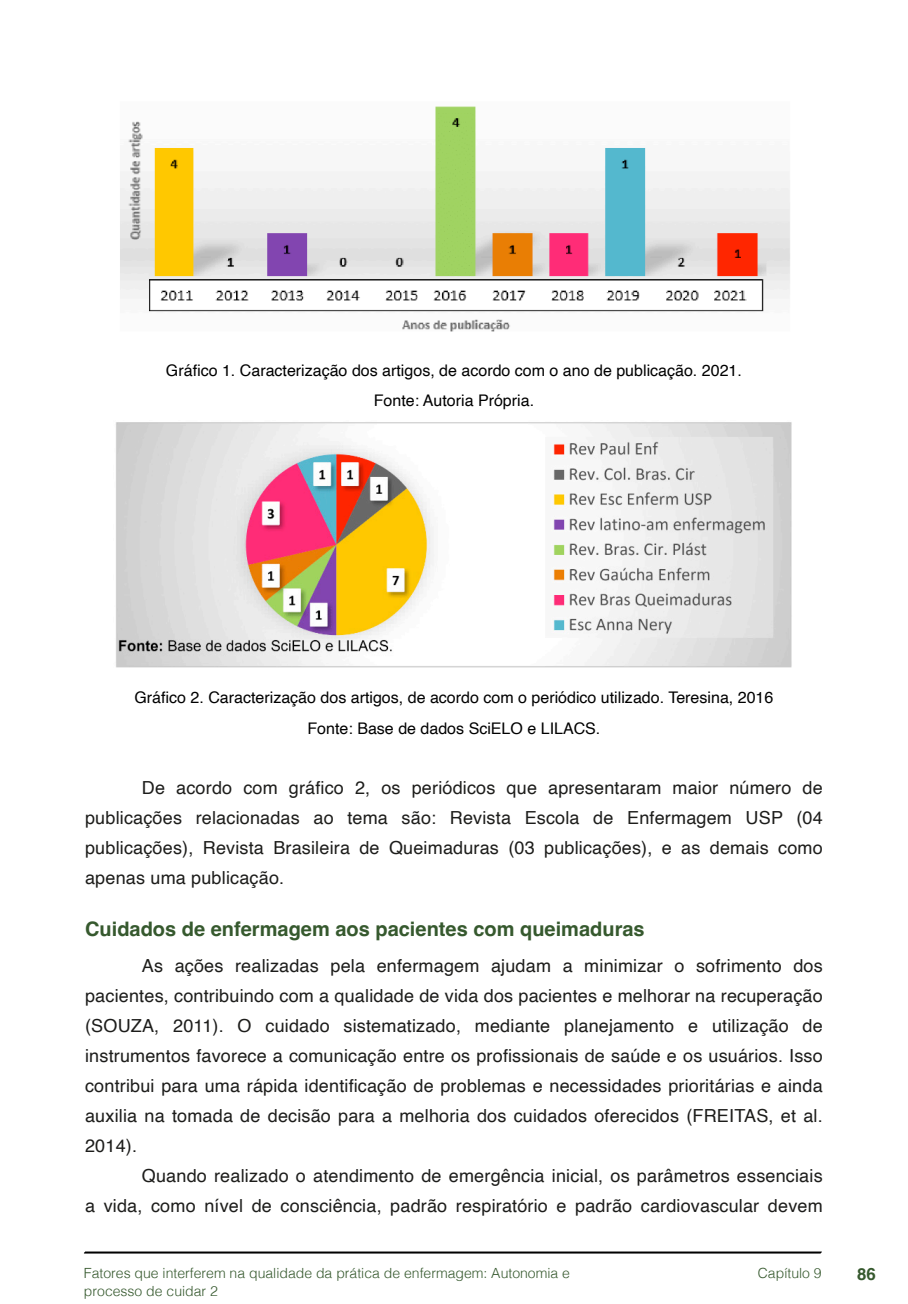
<style>
.page{position:relative;width:908px;height:1304px;background:#fff}
.page>*{position:absolute;margin:0;border:0;box-sizing:border-box;transform-origin:0 0}
.t1{font:700 20px "Helvetica";color:#36592e}
.t2{font:18px/30px "Helvetica";letter-spacing:.01em;color:#1d1d1b;text-align:justify}
.t3{font:700 16.8px "Helvetica";color:#36592e}
.t4{font:16px/30.6px "Helvetica";color:#000;text-align:center}
.t5{font:300 14px/18px "Helvetica";color:#36592e}
</style>
<div class="page">
<svg style="left:84px;top:1251px;width:737px;height:3px;background:#515151"></svg>
<img style="left:120px;top:106px;width:670px;height:226px">
<img style="left:115px;top:422px;width:677px;height:246px">
<p class="t4" style="left:166px;top:355px;width:577px">Gráfico 1. Caracterização dos artigos, de acordo com o ano de publicação. 2021.<br>Fonte: Autoria Própria.</p>
<p class="t4" style="left:134px;top:683px;width:640px">Gráfico 2. Caracterização dos artigos, de acordo com o periódico utilizado. Teresina, 2016<br>Fonte: Base de dados SciELO e LILACS.</p>
<p class="t2" style="left:85px;top:773px;width:738px;text-indent:57px">De acordo com gráfico 2, os periódicos que apresentaram maior número de publicações relacionadas ao tema são: Revista Escola de Enfermagem USP (04 publicações), Revista Brasileira de Queimaduras (03 publicações), e as demais como apenas uma publicação.</p>
<p class="t1" style="left:85px;top:917px;width:561px">Cuidados de enfermagem aos pacientes com queimaduras</p>
<p class="t2" style="left:85px;top:951px;width:738px;text-indent:57px">As ações realizadas pela enfermagem ajudam a minimizar o sofrimento dos pacientes, contribuindo com a qualidade de vida dos pacientes e melhorar na recuperação (SOUZA, 2011). O cuidado sistematizado, mediante planejamento e utilização de instrumentos favorece a comunicação entre os profissionais de saúde e os usuários. Isso contribui para uma rápida identificação de problemas e necessidades prioritárias e ainda auxilia na tomada de decisão para a melhoria dos cuidados oferecidos (FREITAS, et al.<br>2014).</p>
<p class="t2" style="left:85px;top:1161px;width:738px;text-align:right">Quando realizado o atendimento de emergência inicial, os parâmetros essenciais<br>a vida, como nível de consciência, padrão respiratório e padrão cardiovascular devem</p>
<p class="t5" style="left:84px;top:1263px;width:487px">Fatores que interferem na qualidade da prática de enfermagem: Autonomia e processo de cuidar 2</p>
<p class="t5" style="left:757px;top:1263px;width:65px">Capítulo 9</p>
<p class="t3" style="left:856px;top:1264px;width:20px">86</p>
</div>
